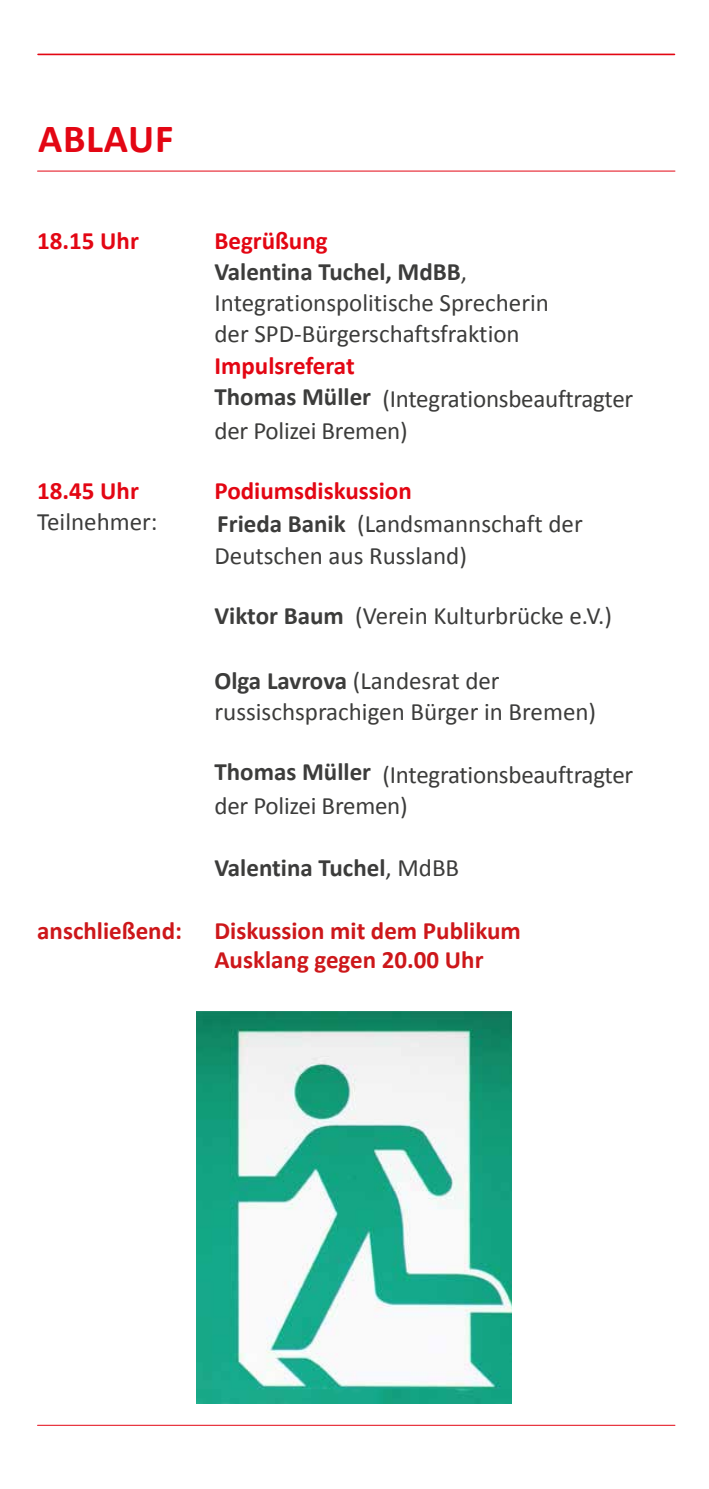
<style>
.page{position:relative;width:709px;height:1489px;background:#fff}
.page>*{position:absolute;margin:0;border:0;box-sizing:border-box;transform-origin:0 0}
.t1{font:700 40px "Calibri";letter-spacing:.02em;color:#e30613}
.t2{font:25px/31.2px "Calibri";color:#3c3c3b}
.t3{font:700 25px/28.8px "Calibri";color:#cd171a}
.t4{font:700 25px "Calibri";color:#e30613}
.t5{font:700 25px "Calibri";color:#3c3c3b}
.s1{font-weight:700;color:#e30613}
.s2{font-weight:700}
.s3{font-weight:400}
</style>
<div class="page">
<img style="left:197px;top:1011px;width:314px;height:391px">
<hr style="left:38px;top:54px;width:636px;height:1px;background:#e30613">
<hr style="left:38px;top:171px;width:637px;height:1px;background:#e30613">
<hr style="left:38px;top:1424px;width:637px;height:1px;background:#e30613">
<h1 class="t1" style="left:38px;top:110px;width:137px">ABLAUF</h1>
<p class="t4" style="left:37px;top:222px;width:103px">18.15 Uhr</p>
<p class="t2" style="left:214px;top:224px;width:336px"><span class="s1">Begrüßung<br></span><span class="s2">Valentina Tuchel, MdBB</span>,<br>Integrationspolitische Sprecherin der SPD-Bürgerschaftsfraktion</p>
<p class="t2" style="left:214px;top:348px;width:420px;line-height:33.8px"><span class="s1">Impulsreferat<br></span><span class="s2">Thomas Müller</span> (Integrationsbeauftragter</p>
<p class="t2" style="left:214px;top:414px;width:195px">der Polizei Bremen)</p>
<p class="t4" style="left:37px;top:472px;width:103px">18.45 Uhr</p>
<p class="t4" style="left:214px;top:472px;width:199px">Podiumsdiskussion</p>
<p class="t2" style="left:37px;top:505px;width:122px">Teilnehmer:</p>
<p class="t2" style="left:214px;top:508px;width:370px"><span class="s2">Frieda Banik</span> (Landsmannschaft der<br>Deutschen aus Russland)</p>
<p class="t2" style="left:214px;top:599px;width:399px"><span class="s2">Viktor Baum</span> (Verein Kulturbrücke e.V.)</p>
<p class="t2" style="left:214px;top:664px;width:383px"><span class="s2">Olga Lavrova</span> (Landesrat der russischsprachigen Bürger in Bremen)</p>
<p class="t2" style="left:214px;top:758px;width:420px"><span class="s2">Thomas Müller</span> (Integrationsbeauftragter der Polizei Bremen)</p>
<p class="t5" style="left:214px;top:850px;width:246px">Valentina Tuchel<span class="s3">, MdBB</span></p>
<p class="t3" style="left:37px;top:915px;width:146px">anschließend:</p>
<p class="t3" style="left:214px;top:915px;width:308px">Diskussion mit dem Publikum<br>Ausklang gegen 20.00 Uhr</p>
</div>
